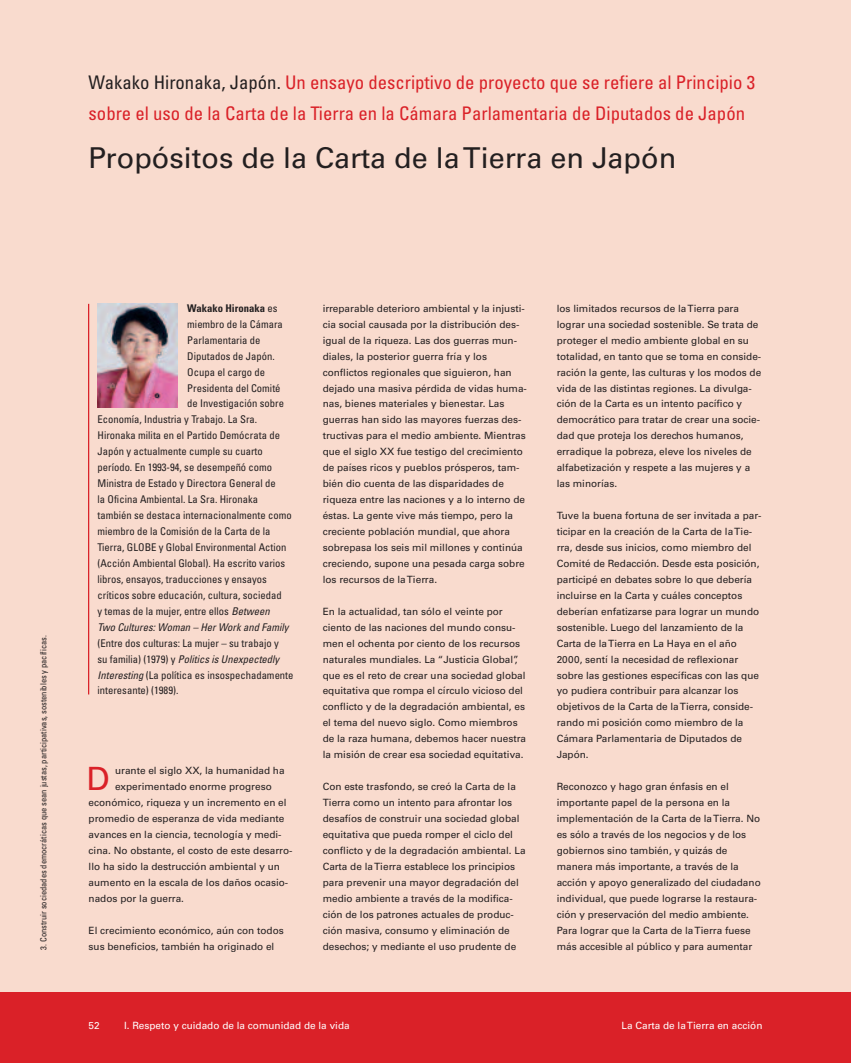
<style>
.page{position:relative;width:851px;height:1063px;background:#fff}
.page>*{position:absolute;margin:0;border:0;box-sizing:border-box;transform-origin:0 0}
.t1{font:32.12px "Univers";color:#da2128}
.t2{font:28.75px "Univers";color:#231f20}
.t3{font:condensed 18.75px/31.9px "Univers";color:#da2128}
.t4{font:condensed 10.62px/16px "Univers";color:#231f20}
.t5{font:italic condensed 10.62px "Univers";color:#231f20}
.t6{font:700 condensed 10.62px "Univers";color:#231f20}
.t7{font:10px/16px "Univers";color:#231f20}
.t8{font:10px "Univers";color:#fff}
.t9{font:condensed 8.5px "Univers";color:#231f20}
.s1{color:#231f20}
.s2{font-weight:400}
.s3{font-style:italic}
</style>
<div class="page">
<div style="left:0;top:0;width:850px;height:1063px;background:#f9dbce"></div>
<img style="left:97px;top:304px;width:80px;height:103px">
<hr style="left:88px;top:304px;width:1px;height:390px;background:#da2128">
<div style="left:0;top:992px;width:850px;height:71px;background:#da2128"></div>
<h3 class="t3" style="left:89px;top:68px;width:667px"><span class="s1">Wakako Hironaka, Japón.</span> Un ensayo descriptivo de proyecto que se refiere al Principio 3 sobre el uso de la Carta de la Tierra en la Cámara Parlamentaria de Diputados de Japón</h3>
<h2 class="t2" style="left:89px;top:148px;width:589px">Propósitos de la Carta de la Tierra en Japón</h2>
<p class="t9" style="left:40px;top:950px;width:316px;rotate:-90deg">3. Construir sociedades democráticas que sean justas, participativas, sostenibles y pacíficas.</p>
<p class="t6" style="left:187px;top:304px;width:92px">Wakako Hironaka <span class="s2">es</span></p>
<p class="t4" style="left:187px;top:317px;width:97px">miembro de la Cámara</p>
<p class="t4" style="left:187px;top:333px;width:75px">Parlamentaria de</p>
<p class="t4" style="left:187px;top:349px;width:89px">Diputados de Japón.</p>
<p class="t4" style="left:187px;top:365px;width:79px">Ocupa el cargo de</p>
<p class="t4" style="left:187px;top:381px;width:95px">Presidenta del Comité</p>
<p class="t4" style="left:187px;top:397px;width:98px">de Investigación sobre</p>
<p class="t4" style="left:97px;top:413px;width:161px">Economía, Industria y Trabajo. La Sra.</p>
<p class="t4" style="left:97px;top:428px;width:184px">Hironaka milita en el Partido Demócrata de</p>
<p class="t4" style="left:97px;top:444px;width:167px">Japón y actualmente cumple su cuarto</p>
<p class="t4" style="left:97px;top:460px;width:176px">período. En 1993-94, se desempeñó como</p>
<p class="t4" style="left:97px;top:476px;width:180px">Ministra de Estado y Directora General de</p>
<p class="t4" style="left:97px;top:492px;width:162px">la Oficina Ambiental. La Sra. Hironaka</p>
<p class="t4" style="left:97px;top:508px;width:196px">también se destaca internacionalmente como</p>
<p class="t4" style="left:97px;top:524px;width:174px">miembro de la Comisión de la Carta de la</p>
<p class="t4" style="left:97px;top:540px;width:190px">Tierra, GLOBE y Global Environmental Action</p>
<p class="t4" style="left:97px;top:556px;width:189px">(Acción Ambiental Global). Ha escrito varios</p>
<p class="t4" style="left:97px;top:572px;width:171px">libros, ensayos, traducciones y ensayos</p>
<p class="t4" style="left:97px;top:588px;width:186px">críticos sobre educación, cultura, sociedad</p>
<p class="t4" style="left:97px;top:604px;width:174px">y temas de la mujer, entre ellos <span class="s3">Between</span></p>
<p class="t5" style="left:97px;top:623px;width:192px">Two Cultures: Woman – Her Work and Family</p>
<p class="t4" style="left:97px;top:636px;width:197px">(Entre dos culturas: La mujer – su trabajo y<br>su familia) (1979) y <span class="s3">Politics is Unexpectedly Interesting</span> (La política es insospechadamente interesante) (1989).</p>
<h1 class="t1" style="left:87px;top:767px;width:25px">D</h1>
<p class="t7" style="left:115px;top:764px;width:171px">urante el siglo XX, la humanidad ha</p>
<p class="t7" style="left:115px;top:780px;width:158px">experimentado enorme progreso</p>
<p class="t7" style="left:89px;top:795px;width:199px">económico, riqueza y un incremento en el</p>
<p class="t7" style="left:89px;top:811px;width:197px">promedio de esperanza de vida mediante</p>
<p class="t7" style="left:89px;top:827px;width:194px">avances en la ciencia, tecnología y medi-</p>
<p class="t7" style="left:89px;top:843px;width:205px">cina. No obstante, el costo de este desarro-</p>
<p class="t7" style="left:89px;top:859px;width:193px">llo ha sido la destrucción ambiental y un</p>
<p class="t7" style="left:89px;top:875px;width:201px">aumento en la escala de los daños ocasio-</p>
<p class="t7" style="left:89px;top:891px;width:97px">nados por la guerra.</p>
<p class="t7" style="left:89px;top:923px;width:197px">El crecimiento económico, aún con todos sus beneficios, también ha originado el</p>
<p class="t7" style="left:322px;top:301px;width:206px">irreparable deterioro ambiental y la injusti&shy;cia social causada por la distribución des&shy;igual de la riqueza. Las dos guerras mun&shy;diales, la posterior guerra fría y los conflictos regionales que siguieron, han dejado una masiva pérdida de vidas huma&shy;nas, bienes materiales y bienestar. Las guerras han sido las mayores fuerzas des&shy;tructivas para el medio ambiente. Mientras que el siglo XX fue testigo del crecimiento de países ricos y pueblos prósperos, tam&shy;bién dio cuenta de las disparidades de riqueza entre las naciones y a lo interno de éstas. La gente vive más tiempo, pero la creciente población mundial, que ahora sobrepasa los seis mil millones y continúa creciendo, supone una pesada carga sobre los recursos de la Tierra.</p>
<p class="t7" style="left:322px;top:604px;width:205px">En la actualidad, tan sólo el veinte por ciento de las naciones del mundo consu&shy;men el ochenta por ciento de los recursos naturales mundiales. La “Justicia Global”, que es el reto de crear una sociedad global equitativa que rompa el círculo vicioso del conflicto y de la degradación ambiental, es el tema del nuevo siglo. Como miembros de la raza humana, debemos hacer nuestra la misión de crear esa sociedad equitativa.</p>
<p class="t7" style="left:322px;top:780px;width:204px">Con este trasfondo, se creó la Carta de la Tierra como un intento para afrontar los desafíos de construir una sociedad global equitativa que pueda romper el ciclo del conflicto y de la degradación ambiental. La Carta de la Tierra establece los principios para prevenir una mayor degradación del medio ambiente a través de la modifica&shy;ción de los patrones actuales de produc&shy;ción masiva, consumo y eliminación de desechos; y mediante el uso prudente de</p>
<p class="t7" style="left:556px;top:301px;width:206px">los limitados recursos de la Tierra para lograr una sociedad sostenible. Se trata de proteger el medio ambiente global en su totalidad, en tanto que se toma en conside&shy;ración la gente, las culturas y los modos de vida de las distintas regiones. La divulga&shy;ción de la Carta es un intento pacífico y democrático para tratar de crear una socie&shy;dad que proteja los derechos humanos, erradique la pobreza, eleve los niveles de alfabetización y respete a las mujeres y a las minorías.</p>
<p class="t7" style="left:556px;top:508px;width:206px">Tuve la buena fortuna de ser invitada a par&shy;ticipar en la creación de la Carta de la Tie&shy;rra, desde sus inicios, como miembro del Comité de Redacción. Desde esta posición, participé en debates sobre lo que debería incluirse en la Carta y cuáles conceptos deberían enfatizarse para lograr un mundo sostenible. Luego del lanzamiento de la Carta de la Tierra en La Haya en el año 2000, sentí la necesidad de reflexionar sobre las gestiones específicas con las que yo pudiera contribuir para alcanzar los objetivos de la Carta de la Tierra, conside&shy;rando mi posición como miembro de la Cámara Parlamentaria de Diputados de Japón.</p>
<p class="t7" style="left:556px;top:780px;width:205px">Reconozco y hago gran énfasis en el importante papel de la persona en la implementación de la Carta de la Tierra. No es sólo a través de los negocios y de los gobiernos sino también, y quizás de manera más importante, a través de la acción y apoyo generalizado del ciudadano individual, que puede lograrse la restaura&shy;ción y preservación del medio ambiente.<br>Para lograr que la Carta de la Tierra fuese más accesible al público y para aumentar</p>
<p class="t8" style="left:89px;top:1022px;width:13px">52</p>
<p class="t8" style="left:124px;top:1022px;width:227px">I. Respeto y cuidado de la comunidad de la vida</p>
<p class="t8" style="left:621px;top:1022px;width:142px">La Carta de la Tierra en acción</p>
</div>
